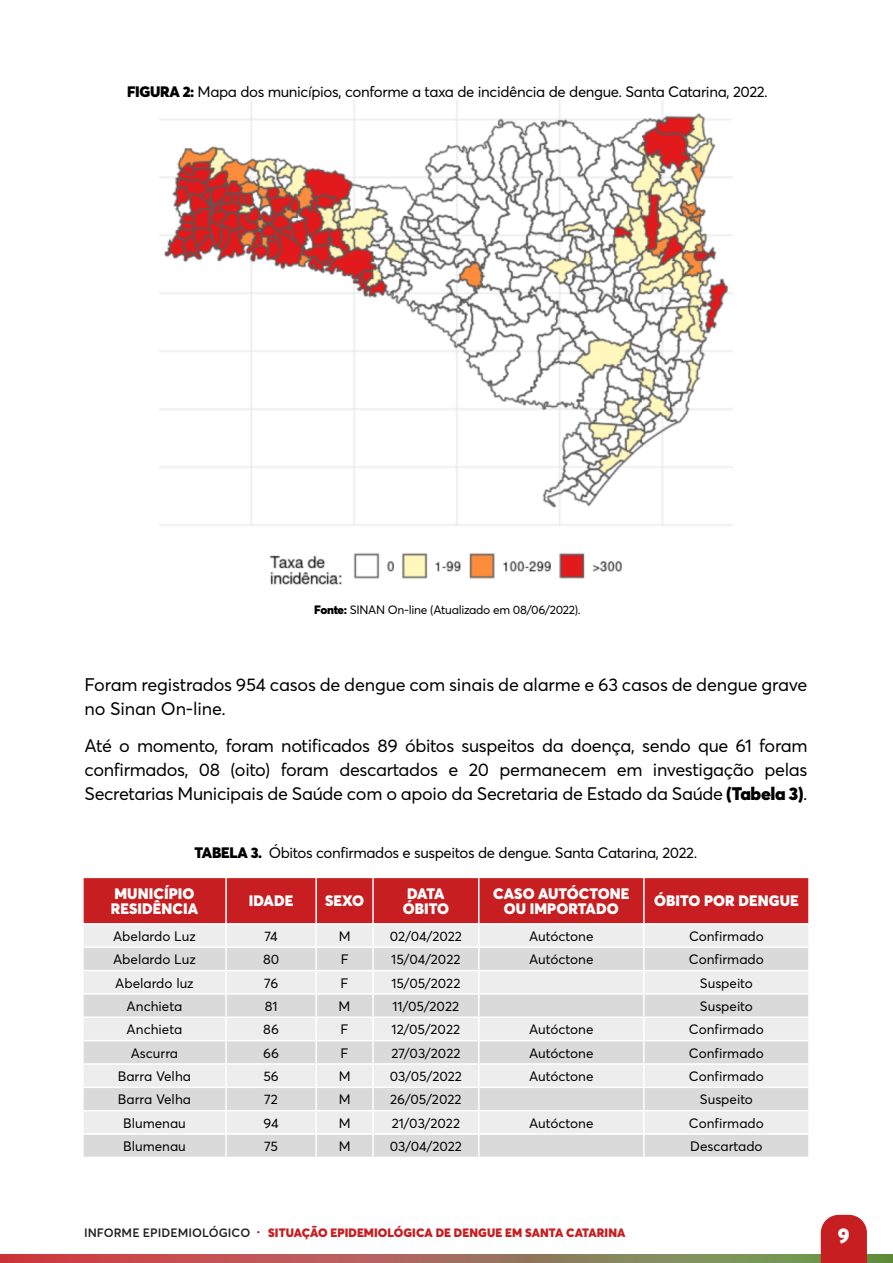
<style>
.page{position:relative;width:893px;height:1263px;background:#fff}
.page>*{position:absolute;margin:0;border:0;box-sizing:border-box;transform-origin:0 0}
.t1{font:900 21px "Averta";color:#fff}
.t2{font:18px/24px "Averta";letter-spacing:-.01em;color:#000}
.t3{font:15px "Averta";letter-spacing:-.025em;color:#000}
.t4{font:900 15px/15px "Averta";letter-spacing:.005em;color:#fff}
.t5{font:900 15px/15px "Averta";letter-spacing:-.03em;color:#fff}
.t6{font:13.5px "Averta";color:#000}
.t7{font:900 12px "Averta";letter-spacing:.005em;color:#c61e21}
.t8{font:12px "Averta";letter-spacing:-.025em;color:#000}
.s1{font-weight:900}
.s2{font-weight:600;color:#202020}
</style>
<div class="page">
<svg style="left:0;top:1254px;width:385px;height:9px;background:#c44e50"></svg>
<svg style="left:385px;top:1254px;width:508px;height:9px;background:#89835a"></svg>
<svg style="left:821px;top:1215px;width:46px;height:48px;background:#c92b2e"></svg>
<img style="left:159px;top:101px;width:574px;height:484px">
<svg style="left:83px;top:877px;width:726px;height:279px;background:#e0c5c6"></svg>
<hr style="left:644px;top:1133px;width:166px;height:2px;background:#fff">
<hr style="left:643px;top:1135px;width:2px;height:21px;background:#fff">
<hr style="left:808px;top:1135px;width:2px;height:21px;background:#fff">
<p class="t3" style="left:127px;top:82px;width:642px"><span class="s1">FIGURA 2:</span> Mapa dos municípios, conforme a taxa de incidência de dengue. Santa Catarina, 2022.</p>
<p class="t8" style="left:314px;top:602px;width:268px"><span class="s1">Fonte:</span> SINAN On-line (Atualizado em 08/06/2022).</p>
<h2 class="t2" style="left:85px;top:673px;width:724px">Foram registrados 954 casos de dengue com sinais de alarme e 63 casos de dengue grave no Sinan On-line.</h2>
<p class="t2" style="left:85px;top:734px;width:724px;text-align:justify">Até o momento, foram notificados 89 óbitos suspeitos da doença, sendo que 61 foram confirmados, 08 (oito) foram descartados e 20 permanecem em investigação pelas Secretarias Municipais de Saúde com o apoio da Secretaria de Estado da Saúde <span class="s1">(Tabela 3)</span>.</p>
<p class="t3" style="left:195px;top:843px;width:504px"><span class="s1">TABELA 3.</span> Óbitos confirmados e suspeitos de dengue. Santa Catarina, 2022.</p>
<p class="t4" style="left:111px;top:886px;width:89px">MUNICÍPIO<br>RESIDÊNCIA</p>
<p class="t4" style="left:249px;top:893px;width:46px">IDADE</p>
<p class="t4" style="left:325px;top:893px;width:40px">SEXO</p>
<p class="t5" style="left:403px;top:886px;width:48px">DATA<br>ÓBITO</p>
<p class="t4" style="left:493px;top:886px;width:138px;text-align:center">CASO AUTÓCTONE<br>OU IMPORTADO</p>
<p class="t4" style="left:654px;top:893px;width:146px">ÓBITO POR DENGUE</p>
<p class="t6" style="left:113px;top:928px;width:84px">Abelardo Luz</p>
<p class="t6" style="left:264px;top:928px;width:15px">74</p>
<p class="t6" style="left:339px;top:928px;width:13px">M</p>
<p class="t6" style="left:390px;top:928px;width:74px">02/04/2022</p>
<p class="t6" style="left:529px;top:928px;width:66px">Autóctone</p>
<p class="t6" style="left:689px;top:928px;width:76px">Confirmado</p>
<p class="t6" style="left:113px;top:951px;width:84px">Abelardo Luz</p>
<p class="t6" style="left:263px;top:951px;width:18px">80</p>
<p class="t6" style="left:341px;top:951px;width:9px">F</p>
<p class="t6" style="left:391px;top:951px;width:71px">15/04/2022</p>
<p class="t6" style="left:529px;top:951px;width:66px">Autóctone</p>
<p class="t6" style="left:689px;top:951px;width:76px">Confirmado</p>
<p class="t6" style="left:115px;top:974px;width:80px">Abelardo luz</p>
<p class="t6" style="left:264px;top:974px;width:16px">76</p>
<p class="t6" style="left:341px;top:974px;width:9px">F</p>
<p class="t6" style="left:391px;top:974px;width:70px">15/05/2022</p>
<p class="t6" style="left:700px;top:974px;width:55px">Suspeito</p>
<p class="t6" style="left:127px;top:998px;width:57px">Anchieta</p>
<p class="t6" style="left:265px;top:998px;width:14px">81</p>
<p class="t6" style="left:339px;top:998px;width:13px">M</p>
<p class="t6" style="left:393px;top:998px;width:68px">11/05/2022</p>
<p class="t6" style="left:700px;top:998px;width:55px">Suspeito</p>
<p class="t6" style="left:127px;top:1021px;width:57px">Anchieta</p>
<p class="t6" style="left:263px;top:1021px;width:17px">86</p>
<p class="t6" style="left:341px;top:1021px;width:9px">F</p>
<p class="t6" style="left:392px;top:1021px;width:70px">12/05/2022</p>
<p class="t6" style="left:529px;top:1021px;width:66px">Autóctone</p>
<p class="t6" style="left:689px;top:1021px;width:76px">Confirmado</p>
<p class="t6" style="left:131px;top:1044px;width:49px">Ascurra</p>
<p class="t6" style="left:263px;top:1044px;width:17px">66</p>
<p class="t6" style="left:341px;top:1044px;width:9px">F</p>
<p class="t6" style="left:391px;top:1044px;width:71px">27/03/2022</p>
<p class="t6" style="left:529px;top:1044px;width:66px">Autóctone</p>
<p class="t6" style="left:689px;top:1044px;width:76px">Confirmado</p>
<p class="t6" style="left:118px;top:1068px;width:75px">Barra Velha</p>
<p class="t6" style="left:263px;top:1068px;width:17px">56</p>
<p class="t6" style="left:339px;top:1068px;width:13px">M</p>
<p class="t6" style="left:390px;top:1068px;width:74px">03/05/2022</p>
<p class="t6" style="left:529px;top:1068px;width:66px">Autóctone</p>
<p class="t6" style="left:689px;top:1068px;width:76px">Confirmado</p>
<p class="t6" style="left:118px;top:1091px;width:75px">Barra Velha</p>
<p class="t6" style="left:264px;top:1091px;width:15px">72</p>
<p class="t6" style="left:339px;top:1091px;width:13px">M</p>
<p class="t6" style="left:390px;top:1091px;width:73px">26/05/2022</p>
<p class="t6" style="left:700px;top:1091px;width:55px">Suspeito</p>
<p class="t6" style="left:123px;top:1114px;width:64px">Blumenau</p>
<p class="t6" style="left:263px;top:1114px;width:17px">94</p>
<p class="t6" style="left:339px;top:1114px;width:13px">M</p>
<p class="t6" style="left:392px;top:1114px;width:70px">21/03/2022</p>
<p class="t6" style="left:529px;top:1114px;width:66px">Autóctone</p>
<p class="t6" style="left:689px;top:1114px;width:76px">Confirmado</p>
<p class="t6" style="left:123px;top:1138px;width:64px">Blumenau</p>
<p class="t6" style="left:264px;top:1138px;width:16px">75</p>
<p class="t6" style="left:339px;top:1138px;width:13px">M</p>
<p class="t6" style="left:390px;top:1138px;width:74px">03/04/2022</p>
<p class="t6" style="left:690px;top:1138px;width:74px">Descartado</p>
<p class="t7" style="left:84px;top:1225px;width:543px"><span class="s2">INFORME EPIDEMIOLÓGICO</span> · SITUAÇÃO EPIDEMIOLÓGICA DE DENGUE EM SANTA CATARINA</p>
<h1 class="t1" style="left:838px;top:1222px;width:13px">9</h1>
</div>
